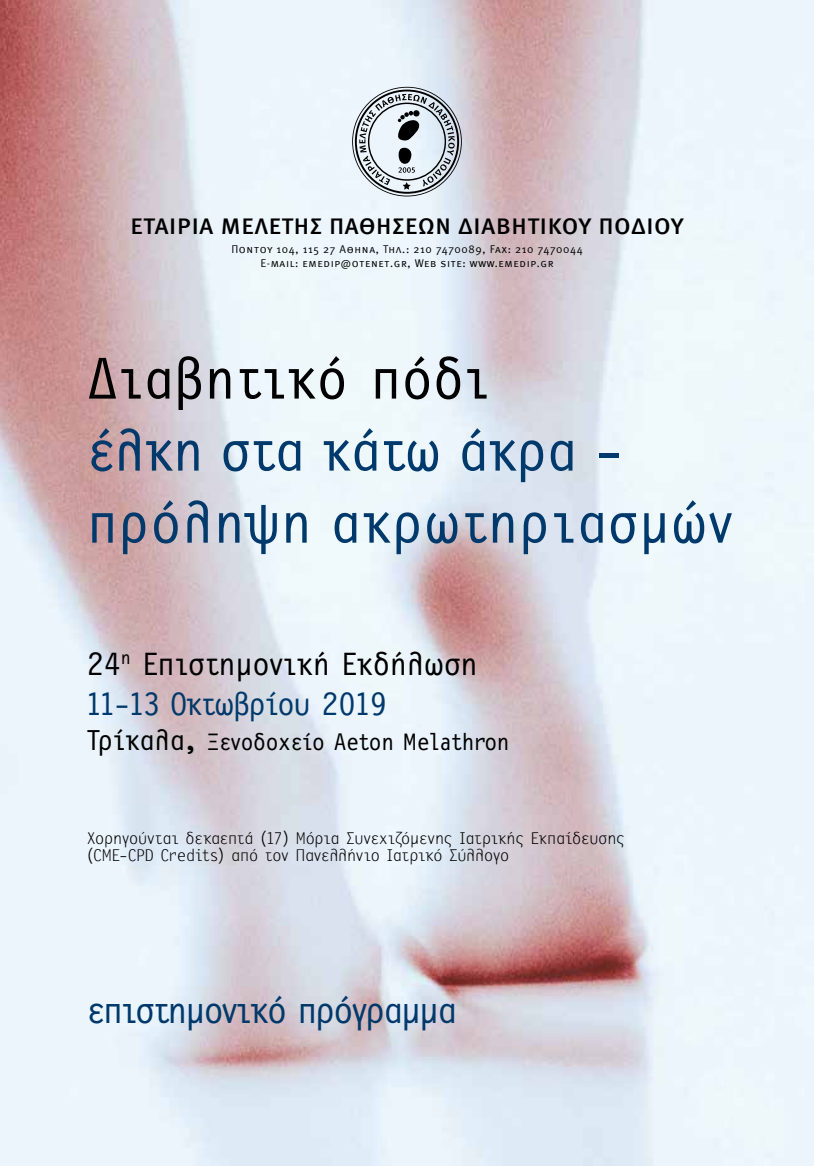
<style>
.page{position:relative;width:814px;height:1166px;background:#fff}
.page>*{position:absolute;margin:0;border:0;box-sizing:border-box;transform-origin:0 0}
.t1{font:60.02px/72.1px "PF Letter Gothic Display";letter-spacing:.01em;color:#00396b}
.t2{font:60.02px "PF Letter Gothic Display";color:#000}
.t3{font:38.68px "PF Letter Gothic Display";letter-spacing:-.05em;color:#00396b}
.t4{font:33.25px/39.9px "PF Letter Gothic Display";letter-spacing:-.01em;color:#000}
.t5{font:24.5px "PF Letter Gothic Display";letter-spacing:-.01em;color:#000}
.t6{font:22.57px "Meta Medium Greek Caps";letter-spacing:.035em;color:#000;scale:1.06 1}
.t7{font:300 17.5px/17.5px "PF Letter Gothic Display";letter-spacing:-.01em;color:#000}
.t8{font:11.2px/13.5px "Meta Normal Greek Caps";letter-spacing:.06em;color:#000;text-align:center}
.s1{color:#00396b}
.s2{font-size:29.75px}
</style>
<div class="page">
<img style="left:0;top:0;width:814px;height:1166px">
<svg style="left:352px;top:87px;width:110px;height:109px;background:#b6bec5"></svg>
<p class="t6" style="left:130px;top:214px;width:523px">ΕΤΑΙΡΙΑ ΜΕΛΕΤΗΣ ΠΑΘΗΣΕΩΝ ΔΙΑΒΗΤΙΚΟΥ ΠΟΔΙΟΥ</p>
<p class="t8" style="left:231px;top:243px;width:353px">Πόντου 104, 115 27 Αθήνα, Τηλ.: 210 7470089, Fax: 210 7470044<br>E-mail: emedip@otenet.gr, Web site: www.emedip.gr</p>
<h1 class="t2" style="left:87px;top:346px;width:404px">∆ιαβητικό πόδι</h1>
<h1 class="t1" style="left:87px;top:417px;width:647px">έλκη στα κάτω άκρα - πρόληψη ακρωτηριασµών</h1>
<h3 class="t4" style="left:87px;top:645px;width:392px">24<sup>η</sup> Επιστημ ονική Εκδήλωση<br><span class="s1">11-13 Οκτωβρίου 2019</span></h3>
<h3 class="t5" style="left:87px;top:729px;width:424px"><span class="s2">Τρίκαλα,</span> Ξενοδοχείο Aeton Melathron</h3>
<p class="t7" style="left:87px;top:830px;width:539px">Χορηγούνται δεκαεπτά (17) Μόρια Συνεχιζόμενης Ιατρικής Εκπαίδευσης (CME-CPD Credits) από τον Πανελλήνιο Ιατρικό Σύλλογο</p>
<h2 class="t3" style="left:87px;top:989px;width:371px">επιστημ ονικό πρόγραμμ α</h2>
</div>
